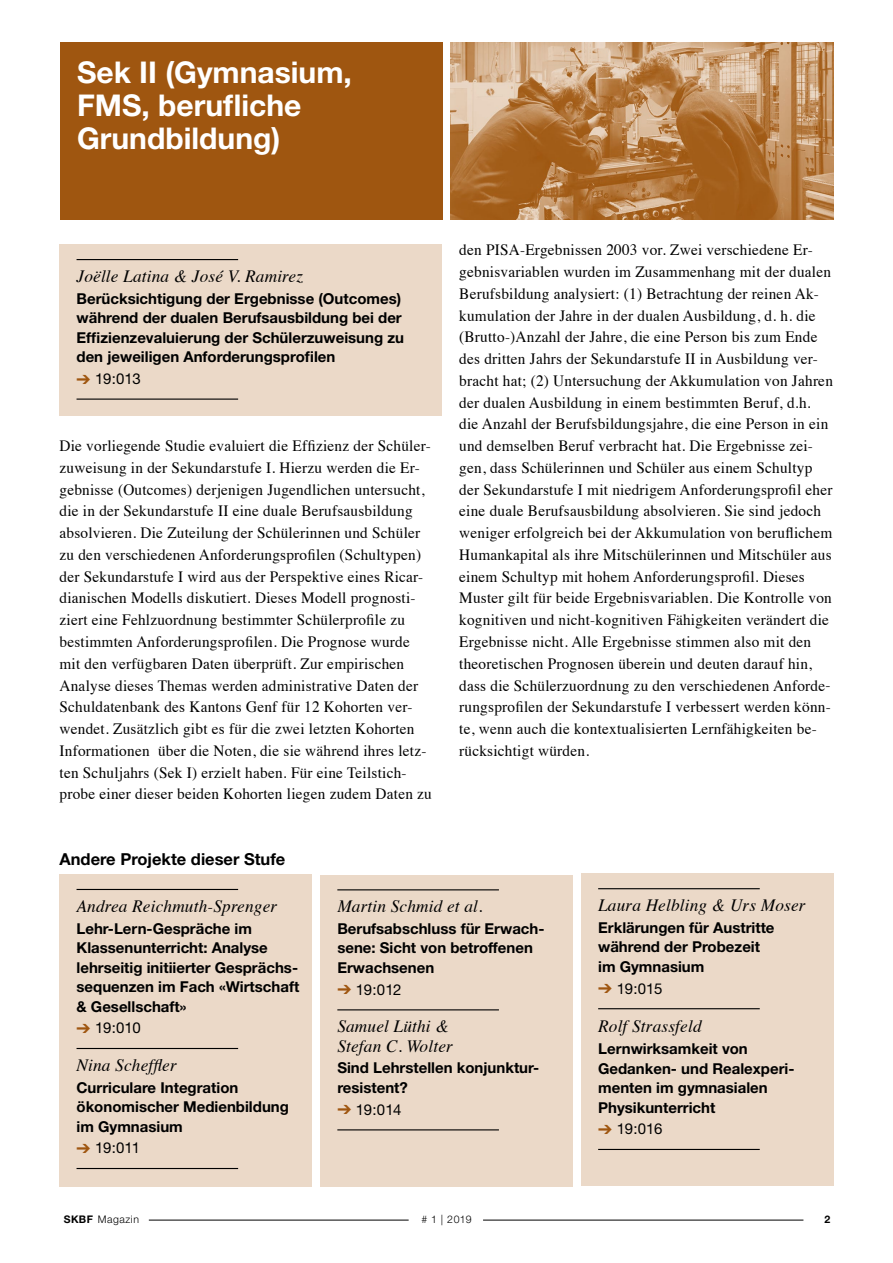
<style>
.page{position:relative;width:893px;height:1263px;background:#fff}
.page>*{position:absolute;margin:0;border:0;box-sizing:border-box;transform-origin:0 0}
.t1{font:700 30px/33px "Helvetica Neue LT";color:#fff}
.t2{font:italic 17.25px/19.5px "Times";letter-spacing:.01em;color:#000}
.t3{font:700 16.5px "Helvetica Neue LT";color:#000}
.t4{font:15.75px/21.8px "Times";letter-spacing:.015em;color:#000}
.t5{font:700 15px/19.5px "Helvetica Neue LT";color:#000}
.t6{font:15px "Helvetica Neue LT";letter-spacing:-.025em;color:#000}
.t7{font:300 10.5px "Helvetica Neue LT";letter-spacing:.05em;color:#000}
.t8{font:700 10.5px "Helvetica Neue LT";color:#000}
.s1{color:#9f5610}
.s2{font-weight:700}
</style>
<div class="page">
<div style="left:60px;top:43px;width:382px;height:177px;background:#9f5610"></div>
<div style="left:60px;top:244px;width:382px;height:172px;background:#ebd9c8"></div>
<hr style="left:77px;top:259px;width:161px;height:1px;background:#000">
<hr style="left:77px;top:398px;width:161px;height:2px;background:#000">
<div style="left:60px;top:874px;width:252px;height:312px;background:#ebd9c8"></div>
<hr style="left:77px;top:889px;width:161px;height:1px;background:#000">
<hr style="left:77px;top:1048px;width:161px;height:1px;background:#000">
<hr style="left:77px;top:1168px;width:161px;height:1px;background:#000">
<div style="left:320px;top:875px;width:253px;height:311px;background:#ebd9c8"></div>
<hr style="left:337px;top:889px;width:162px;height:1px;background:#000">
<hr style="left:337px;top:1009px;width:162px;height:1px;background:#000">
<hr style="left:337px;top:1129px;width:162px;height:1px;background:#000">
<hr style="left:483px;top:1220px;width:320px;height:1px;background:#000">
<hr style="left:149px;top:1220px;width:260px;height:1px;background:#000">
<img style="left:451px;top:43px;width:382px;height:177px">
<div style="left:581px;top:873px;width:252px;height:313px;background:#ebd9c8"></div>
<hr style="left:598px;top:888px;width:162px;height:1px;background:#000">
<hr style="left:598px;top:1008px;width:162px;height:1px;background:#000">
<hr style="left:598px;top:1149px;width:162px;height:1px;background:#000">
<h1 class="t1" style="left:77px;top:55px;width:276px">Sek II (Gymnasium,<br>FMS, berufliche<br>Grundbildung)</h1>
<p class="t2" style="left:77px;top:265px;width:228px">Joëlle Latina &amp; José V. Ramirez</p>
<p class="t5" style="left:77px;top:288px;width:329px">Berücksichtigung der Ergebnisse (Outcomes) während der dualen Berufsausbildung bei der Effizienzevaluierung der Schülerzuweisung zu den jeweiligen Anforderungsprofilen</p>
<p class="t6" style="left:77px;top:370px;width:66px"><span class="s1">➔</span> 19:013</p>
<p class="t4" style="left:60px;top:434px;width:374px">Die vorliegende Studie evaluiert die Effizienz der Schüler&shy;zuweisung in der Sekundarstufe I. Hierzu werden die Er&shy;gebnisse (Outcomes) derjenigen Jugendlichen untersucht, die in der Sekundarstufe II eine duale Berufsausbildung absolvieren. Die Zuteilung der Schülerinnen und Schüler zu den verschiedenen Anforderungsprofilen (Schultypen) der Sekundarstufe I wird aus der Perspektive eines Ricar&shy;dianischen Modells diskutiert. Dieses Modell prognosti&shy;ziert eine Fehlzuordnung bestimmter Schülerprofile zu bestimmten Anforderungsprofilen. Die Prognose wurde mit den verfügbaren Daten überprüft. Zur empirischen Analyse dieses Themas werden administrative Daten der Schuldatenbank des Kantons Genf für 12 Kohorten ver&shy;wendet. Zusätzlich gibt es für die zwei letzten Kohorten Informationen über die Noten, die sie während ihres letz&shy;ten Schuljahrs (Sek I) erzielt haben. Für eine Teilstich&shy;probe einer dieser beiden Kohorten liegen zudem Daten zu</p>
<p class="t3" style="left:60px;top:848px;width:227px">Andere Projekte dieser Stufe</p>
<p class="t4" style="left:459px;top:238px;width:375px">den PISA-Ergebnissen 2003 vor. Zwei verschiedene Er&shy;gebnisvariablen wurden im Zusammenhang mit der dualen Berufsbildung analysiert: (1) Betrachtung der reinen Ak&shy;kumulation der Jahre in der dualen Ausbildung, d. h. die (Brutto-)Anzahl der Jahre, die eine Person bis zum Ende des dritten Jahrs der Sekundarstufe II in Ausbildung ver&shy;bracht hat; (2) Untersuchung der Akkumulation von Jahren der dualen Ausbildung in einem bestimmten Beruf, d.h. die Anzahl der Berufsbildungsjahre, die eine Person in ein und demselben Beruf verbracht hat. Die Ergebnisse zei&shy;gen, dass Schülerinnen und Schüler aus einem Schultyp der Sekundarstufe I mit niedrigem Anforderungsprofil eher eine duale Berufsausbildung absolvieren. Sie sind jedoch weniger erfolgreich bei der Akkumulation von beruflichem Humankapital als ihre Mitschülerinnen und Mitschüler aus einem Schultyp mit hohem Anforderungsprofil. Dieses Muster gilt für beide Ergebnisvariablen. Die Kontrolle von kognitiven und nicht-kognitiven Fähigkeiten verändert die Ergebnisse nicht. Alle Ergebnisse stimmen also mit den theoretischen Prognosen überein und deuten darauf hin, dass die Schülerzuordnung zu den verschiedenen Anforde&shy;rungsprofilen der Sekundarstufe I verbessert werden könn&shy;te, wenn auch die kontextualisierten Lernfähigkeiten be&shy;rücksichtigt würden.</p>
<p class="t2" style="left:77px;top:895px;width:202px">Andrea Reichmuth-Sprenger</p>
<p class="t5" style="left:77px;top:918px;width:224px">Lehr-Lern-Gespräche im<br>Klassenunterricht: Analyse lehrseitig initiierter Gesprächs&shy;sequenzen im Fach «Wirtschaft &amp; Gesellschaft»</p>
<p class="t6" style="left:77px;top:1019px;width:66px"><span class="s1">➔</span> 19:010</p>
<p class="t2" style="left:77px;top:1054px;width:102px">Nina Scheffler</p>
<p class="t5" style="left:77px;top:1077px;width:214px">Curriculare Integration ökonomischer Medienbildung im Gymnasium</p>
<p class="t6" style="left:77px;top:1139px;width:65px"><span class="s1">➔</span> 19:011</p>
<p class="t2" style="left:337px;top:895px;width:147px">Martin Schmid et al.</p>
<p class="t5" style="left:337px;top:918px;width:209px">Berufsabschluss für Erwach&shy;sene: Sicht von betroffenen<br>Erwachsenen</p>
<p class="t6" style="left:337px;top:980px;width:66px"><span class="s1">➔</span> 19:012</p>
<p class="t2" style="left:337px;top:1015px;width:117px">Samuel Lüthi &amp;<br>Stefan C. Wolter</p>
<p class="t5" style="left:337px;top:1058px;width:202px">Sind Lehrstellen konjunktur&shy;resistent?</p>
<p class="t6" style="left:337px;top:1100px;width:66px"><span class="s1">➔</span> 19:014</p>
<p class="t2" style="left:598px;top:894px;width:209px">Laura Helbling &amp; Urs Moser</p>
<p class="t5" style="left:598px;top:917px;width:178px">Erklärungen für Austritte während der Probezeit im Gymnasium</p>
<p class="t6" style="left:598px;top:979px;width:66px"><span class="s1">➔</span> 19:015</p>
<p class="t2" style="left:598px;top:1016px;width:105px">Rolf Strassfeld</p>
<p class="t5" style="left:598px;top:1038px;width:198px">Lernwirksamkeit von<br>Gedanken- und Realexperi&shy;menten im gymnasialen<br>Physikunterricht</p>
<p class="t6" style="left:598px;top:1120px;width:66px"><span class="s1">➔</span> 19:016</p>
<p class="t7" style="left:64px;top:1213px;width:77px"><span class="s2">SKBF</span> Magazin</p>
<p class="t7" style="left:421px;top:1213px;width:52px"># 1 | 2019</p>
<p class="t8" style="left:824px;top:1212px;width:7px">2</p>
</div>
